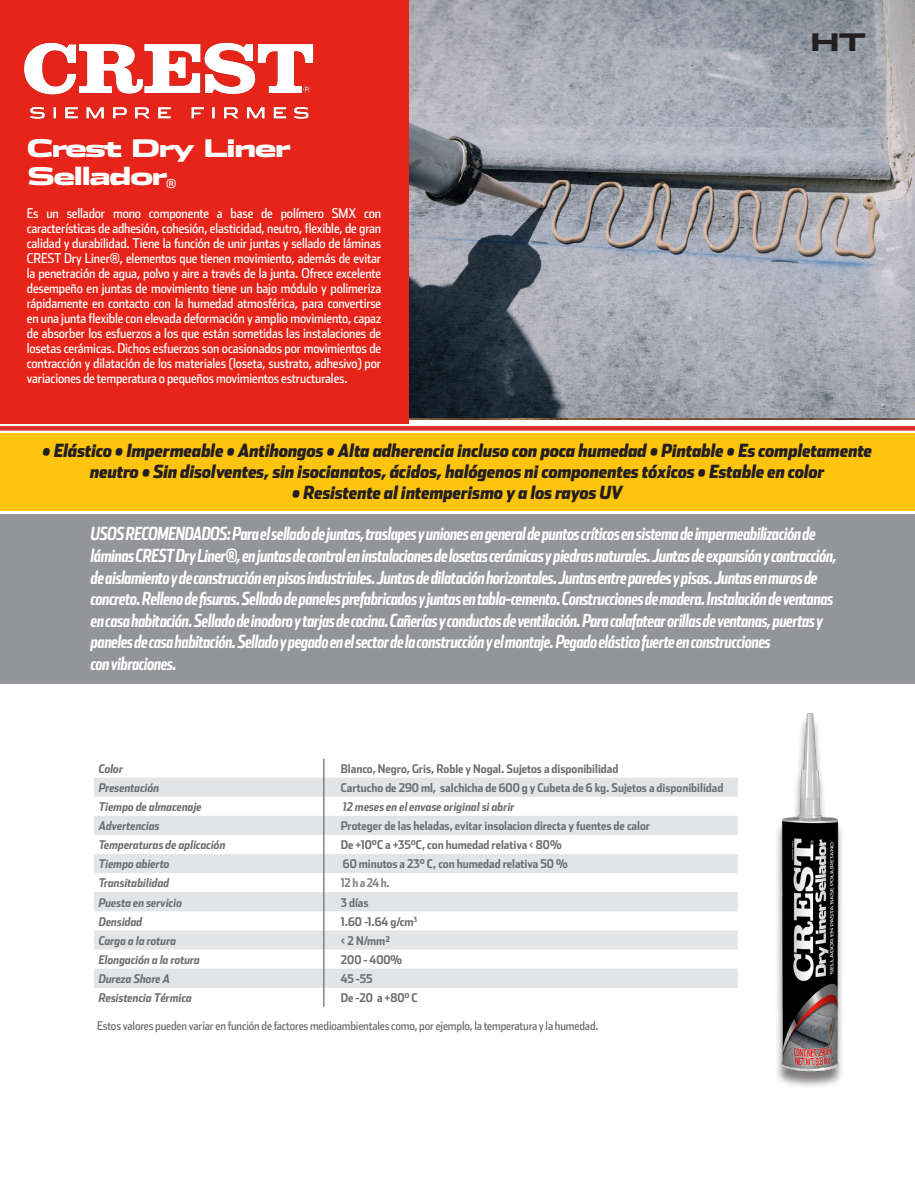
<style>
.page{position:relative;width:915px;height:1191px;background:#fff}
.page>*{position:absolute;margin:0;border:0;box-sizing:border-box;transform-origin:0 0}
.t1{font:900 24px "Stainless Ext";letter-spacing:-.075em;color:#fff}
.t2{font:900 24px "Stainless Ext";color:#231f20}
.Table_Left{font:italic 700 18px/21.6px "Stainless Comp";letter-spacing:-.025em;color:#fff}
.Ventajas{font:italic 900 18px/21px "Stainless Cond";letter-spacing:-.01em;color:#231f20;text-align:center}
.t3{font:13.5px/15px "Stainless Cond";letter-spacing:-.01em;color:#fff;text-align:justify}
.t4{font:700 12px "Stainless Cond";color:#6c6d70}
.t5{font:italic 700 12px "Stainless Cond";color:#6c6d70}
.Table_Left-2{font:12px "Stainless Cond";letter-spacing:-.01em;color:#6c6d70}
.t6{font:700 12px "Stainless Cond";color:#808285}
</style>
<div class="page">
<svg style="left:94px;top:777px;width:643px;height:210px;fill:#e3e4e6"></svg>
<svg style="left:323px;top:758px;width:1px;height:249px"></svg>
<svg style="left:0;top:425px;width:914px;height:6px"></svg>
<div style="left:0;top:432px;width:914px;height:78px;background:#fec40e"></div>
<img style="left:408px;top:0;width:506px;height:418px">
<div style="left:0;top:0;width:408px;height:423px;background:#e72419"></div>
<img style="left:24px;top:42px;width:290px;height:77px">
<div style="left:0;top:514px;width:914px;height:169px;background:#939598"></div>
<div style="left:774px;top:715px;width:71px;height:374px;background:#231f20;opacity:.59"></div>
<img style="left:774px;top:713px;width:71px;height:365px">
<p class="t1" style="left:27px;top:134px;width:265px">Crest Dry Liner</p>
<p class="t1" style="left:27px;top:162px;width:151px">Sellador<sub>®</sub></p>
<p class="t3" style="left:27px;top:205px;width:356px">Es un sellador mono componente a base de polímero SMX con características de adhesión, cohesión, elasticidad, neutro, flexible, de gran calidad y durabilidad. Tiene la función de unir juntas y sellado de láminas CREST Dry Liner®, elementos que tienen movimiento, además de evitar la penetración de agua, polvo y aire a través de la junta. Ofrece excelente desempeño en juntas de movimiento tiene un bajo módulo y polimeriza rápidamente en contacto con la humedad atmosférica, para convertirse en una junta flexible con elevada deformación y amplio movimiento, capaz de absorber los esfuerzos a los que están sometidas las instalaciones de losetas cerámicas. Dichos esfuerzos son ocasionados por movimientos de contracción y dilatación de los materiales (loseta, sustrato, adhesivo) por variaciones de temperatura o pequeños movimientos estructurales.</p>
<p class="t2" style="left:810px;top:28px;width:58px">HT</p>
<p class="Ventajas" style="left:43px;top:439px;width:830px">• Elástico • Impermeable • Antihongos • Alta adherencia incluso con poca humedad • Pintable • Es completamente neutro • Sin disolventes, sin isocianatos, ácidos, halógenos ni componentes tóxicos • Estable en color</p>
<p class="Ventajas" style="left:292px;top:481px;width:332px">• Resistente al intemperismo y a los rayos UV</p>
<p class="Table_Left" style="left:91px;top:522px;width:747px">USOS RECOMENDADOS: Para el sellado de juntas, traslapes y uniones en general de puntos críticos en sistema de impermeabilización de láminas CREST Dry Liner®, en juntas de control en instalaciones de losetas cerámicas y piedras naturales. Juntas de expansión y contracción, de aislamiento y de construcción en pisos industriales. Juntas de dilatación horizontales. Juntas entre paredes y pisos. Juntas en muros de concreto. Relleno de fisuras. Sellado de paneles prefabricados y juntas en tabla-cemento. Construcciones de madera. Instalación de ventanas en casa habitación. Sellado de inodoro y tarjas de cocina. Cañerías y conductos de ventilación. Para calafatear orillas de ventanas, puertas y paneles de casa habitación. Sellado y pegado en el sector de la construcción y el montaje. Pegado elástico fuerte en construcciones</p>
<p class="Table_Left" style="left:91px;top:652px;width:88px">con vibraciones.</p>
<p class="t5" style="left:99px;top:761px;width:26px">Color</p>
<p class="t4" style="left:341px;top:761px;width:279px">Blanco, Negro, Gris, Roble y Nogal. Sujetos a disponibilidad</p>
<p class="t5" style="left:99px;top:780px;width:62px">Presentación</p>
<p class="t4" style="left:341px;top:780px;width:384px">Cartucho de 290 ml, salchicha de 600 g y Cubeta de 6 kg. Sujetos a disponibilidad</p>
<p class="t5" style="left:99px;top:799px;width:104px">Tiempo de almacenaje</p>
<p class="t5" style="left:343px;top:799px;width:173px">12 meses en el envase original si abrir</p>
<p class="t5" style="left:99px;top:818px;width:62px">Advertencias</p>
<p class="t4" style="left:341px;top:818px;width:310px">Proteger de las heladas, evitar insolacion directa y fuentes de calor</p>
<p class="t5" style="left:99px;top:837px;width:128px">Temperaturas de aplicación</p>
<p class="t4" style="left:341px;top:837px;width:222px">De +10°C a +35°C, con humedad relativa &lt; 80%</p>
<p class="t5" style="left:99px;top:856px;width:72px">Tiempo abierto</p>
<p class="t4" style="left:343px;top:856px;width:226px">60 minutos a 23° C, con humedad relativa 50 %</p>
<p class="t5" style="left:99px;top:876px;width:72px">Transitabilidad</p>
<p class="t6" style="left:340px;top:876px;width:51px">12 h a 24 h.</p>
<p class="t5" style="left:99px;top:895px;width:85px">Puesta en servicio</p>
<p class="t4" style="left:340px;top:895px;width:29px">3 días</p>
<p class="t5" style="left:99px;top:914px;width:45px">Densidad</p>
<p class="t4" style="left:341px;top:914px;width:78px">1.60 -1.64 g/cm<sup>3</sup></p>
<p class="t5" style="left:99px;top:933px;width:79px">Carga a la rotura</p>
<p class="t4" style="left:341px;top:933px;width:51px">&lt; 2 N/mm²</p>
<p class="t5" style="left:99px;top:952px;width:103px">Elongación a la rotura</p>
<p class="t4" style="left:341px;top:952px;width:63px">200 - 400%</p>
<p class="t5" style="left:99px;top:971px;width:73px">Dureza Shore A</p>
<p class="t4" style="left:340px;top:971px;width:33px">45 -55</p>
<p class="t5" style="left:99px;top:990px;width:95px">Resistencia Térmica</p>
<p class="t4" style="left:340px;top:990px;width:78px">De -20 a +80° C</p>
<p class="Table_Left-2" style="left:97px;top:1018px;width:502px">Estos valores pueden variar en función de factores medioambientales como, por ejemplo, la temperatura y la humedad.</p>
</div>
